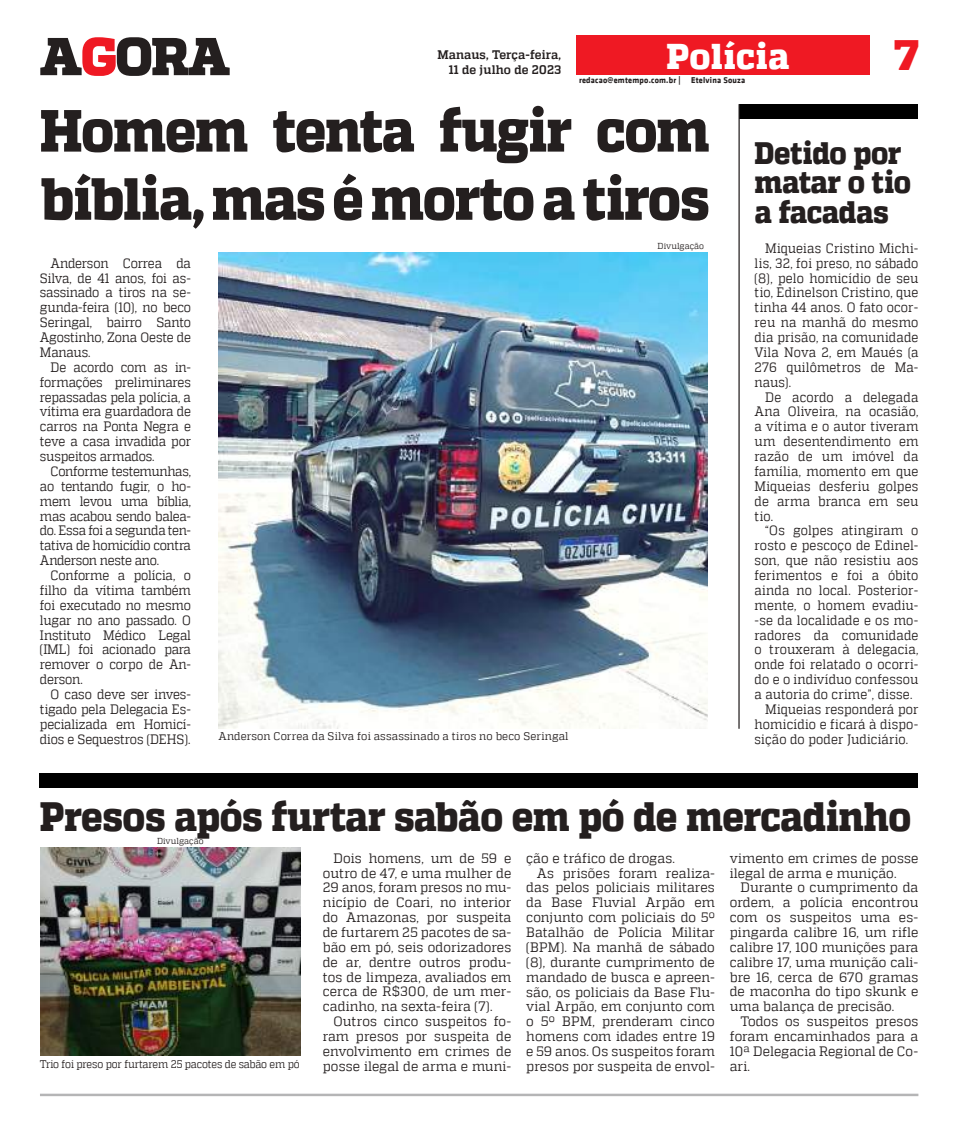
<style>
.page{position:relative;width:957px;height:1134px;background:#fff}
.page>*{position:absolute;margin:0;border:0;box-sizing:border-box;transform-origin:0 0}
.t1{font:800 59.38px/68.1px "MW Quadon";letter-spacing:-.025em;color:#241f1f;scale:.9 1}
.t2{font:800 42.5px "MW Quadon";color:#ef1923}
.t3{font:800 40.88px "MW Quadon";letter-spacing:-.015em;color:#241f1f;scale:.9 1}
.t4{font:800 35.75px "MW Quadon";letter-spacing:.015em;color:#fff;scale:.95 1}
.t5{font:800 31px/29.8px "MW Quadon";letter-spacing:-.015em;color:#241f1f;scale:.9 1}
.t6{font:13.62px/14.9px "MW Quadon";letter-spacing:.005em;color:#241f1f;text-align:justify;scale:.9 1}
.t7{font:13.62px/14.9px "MW Quadon";letter-spacing:.005em;color:#241f1f;text-align:justify;scale:.95 1}
.t8{font:700 12.38px/14.9px "MW Quadon";letter-spacing:.01em;color:#241f1f;text-align:right;scale:.95 1}
.t9{font:11.12px "MW Quadon";letter-spacing:.005em;color:#241f1f;scale:.95 1}
.t10{font:11.12px "MW Quadon";letter-spacing:-.015em;color:#241f1f;scale:.9 1}
.t11{font:700 8.62px "MW Klavika Bd";letter-spacing:.025em;color:#241f1f;scale:.95 1}
.t12{font:8.62px "MW Quadon";letter-spacing:.005em;color:#241f1f;scale:.95 1}
</style>
<div class="page">
<hr style="left:40px;top:1094px;width:878px;height:2px;background:#b5b5b6">
<div style="left:40px;top:773px;width:878px;height:15px;background:#000"></div>
<img style="left:40px;top:847px;width:260px;height:209px">
<img style="left:219px;top:253px;width:488px;height:476px">
<svg style="left:40px;top:37px;width:190px;height:39px"></svg>
<div style="left:576px;top:35px;width:293px;height:40px;background:#ef1923"></div>
<div style="left:740px;top:104px;width:178px;height:15px;background:#000"></div>
<hr style="left:738px;top:104px;width:2px;height:625px;background:#241f1f">
<p class="t8" style="left:437px;top:48px;width:132px">Manaus, Terça-feira,<br>11 de julho de 2023</p>
<h3 class="t4" style="left:666px;top:35px;width:131px">Polícia</h3>
<p class="t11" style="left:579px;top:74px;width:177px">redacao@emtempo.com.br | Etelvina Souza</p>
<h2 class="t2" style="left:894px;top:30px;width:26px">7</h2>
<h1 class="t1" style="left:40px;top:98px;width:746px">Homem tenta fugir com bíblia, mas é morto a tiros</h1>
<p class="t12" style="left:657px;top:241px;width:50px">Divulgação</p>
<p class="t6" style="left:40px;top:255px;width:169px;text-indent:11px">Anderson Correa da Silva, de 41 anos, foi as&shy;sassinado a tiros na se&shy;gunda-feira (10), no beco Seringal, bairro Santo Agostinho, Zona Oeste de Manaus.</p>
<p class="t6" style="left:40px;top:360px;width:169px;text-indent:11px">De acordo com as in&shy;formações preliminares repassadas pela polícia, a vítima era guardadora de carros na Ponta Negra e teve a casa invadida por suspeitos armados.</p>
<p class="t6" style="left:40px;top:464px;width:169px;text-indent:11px">Conforme testemunhas, ao tentando fugir, o ho&shy;mem levou uma bíblia, mas acabou sendo balea&shy;do. Essa foi a segunda ten&shy;tativa de homicídio contra Anderson neste ano.</p>
<p class="t6" style="left:40px;top:568px;width:169px;text-indent:11px">Conforme a polícia, o filho da vítima também foi executado no mesmo lugar no ano passado. O Instituto Médico Legal (IML) foi acionado para remover o corpo de An&shy;derson.</p>
<p class="t6" style="left:40px;top:687px;width:169px;text-indent:11px">O caso deve ser inves&shy;tigado pela Delegacia Es&shy;pecializada em Homicí&shy;dios e Sequestros (DEHS).</p>
<p class="t9" style="left:219px;top:730px;width:370px">Anderson Correa da Silva foi assassinado a tiros no beco Seringal</p>
<h3 class="t5" style="left:754px;top:139px;width:175px">Detido por matar o tio a facadas</h3>
<p class="t6" style="left:754px;top:241px;width:183px;text-indent:11px">Miqueias Cristino Michi&shy;lis, 32, foi preso, no sábado (8), pelo homicídio de seu tio, Edinelson Cristino, que tinha 44 anos. O fato ocor&shy;reu na manhã do mesmo dia prisão, na comunidade Vila Nova 2, em Maués (a 276 quilômetros de Ma&shy;naus).</p>
<p class="t6" style="left:754px;top:389px;width:183px;text-indent:11px">De acordo a delegada Ana Oliveira, na ocasião, a vítima e o autor tiveram um desentendimento em razão de um imóvel da família, momento em que Miqueias desferiu golpes de arma branca em seu tio.</p>
<p class="t6" style="left:765px;top:523px;width:172px">“Os golpes atingiram o</p>
<p class="t6" style="left:754px;top:538px;width:183px">rosto e pescoço de Edinel-</p>
<p class="t6" style="left:754px;top:553px;width:183px">son, que não resistiu aos</p>
<p class="t6" style="left:754px;top:568px;width:183px">ferimentos e foi a óbito</p>
<p class="t6" style="left:754px;top:583px;width:183px">ainda no local. Posterior-</p>
<p class="t6" style="left:754px;top:597px;width:183px">mente, o homem evadiu-</p>
<p class="t6" style="left:754px;top:612px;width:183px">-se da localidade e os mo-</p>
<p class="t6" style="left:754px;top:627px;width:183px">radores da comunidade</p>
<p class="t6" style="left:754px;top:642px;width:183px">o trouxeram à delegacia,</p>
<p class="t6" style="left:754px;top:657px;width:183px">onde foi relatado o ocorri-</p>
<p class="t6" style="left:754px;top:672px;width:183px">do e o indivíduo confessou</p>
<p class="t6" style="left:754px;top:687px;width:177px">a autoria do crime”, disse.</p>
<p class="t6" style="left:765px;top:702px;width:172px">Miqueias responderá por</p>
<p class="t6" style="left:754px;top:716px;width:183px">homicídio e ficará à dispo-</p>
<p class="t6" style="left:754px;top:731px;width:172px">sição do poder Judiciário.</p>
<h3 class="t3" style="left:40px;top:793px;width:969px">Presos após furtar sabão em pó de mercadinho</h3>
<p class="t7" style="left:323px;top:850px;width:200px;text-indent:11px">Dois homens, um de 59 e outro de 47, e uma mulher de 29 anos, foram presos no mu&shy;nicípio de Coari, no interior do Amazonas, por suspeita de furtarem 25 pacotes de sa&shy;bão em pó, seis odorizadores de ar, dentre outros produ&shy;tos de limpeza, avaliados em cerca de R$300, de um mer&shy;cadinho, na sexta-feira (7).</p>
<p class="t7" style="left:323px;top:1014px;width:200px;text-indent:11px">Outros cinco suspeitos fo&shy;ram presos por suspeita de envolvimento em crimes de posse ilegal de arma e muni-</p>
<p class="t12" style="left:157px;top:836px;width:50px">Divulgação</p>
<p class="t7" style="left:526px;top:850px;width:158px">ção e tráfico de drogas.</p>
<p class="t7" style="left:537px;top:865px;width:189px">As prisões foram realiza-</p>
<p class="t7" style="left:526px;top:880px;width:200px">das pelos policiais militares</p>
<p class="t7" style="left:526px;top:895px;width:200px">da Base Fluvial Arpão em</p>
<p class="t7" style="left:526px;top:910px;width:200px">conjunto com policiais do 5º</p>
<p class="t7" style="left:526px;top:925px;width:200px">Batalhão de Polícia Militar</p>
<p class="t7" style="left:526px;top:940px;width:200px">(BPM). Na manhã de sábado</p>
<p class="t7" style="left:526px;top:954px;width:200px">(8), durante cumprimento de</p>
<p class="t7" style="left:526px;top:969px;width:200px">mandado de busca e apreen-</p>
<p class="t7" style="left:526px;top:984px;width:200px">são, os policiais da Base Flu-</p>
<p class="t7" style="left:526px;top:999px;width:200px">vial Arpão, em conjunto com</p>
<p class="t7" style="left:526px;top:1014px;width:200px">o 5º BPM, prenderam cinco</p>
<p class="t7" style="left:526px;top:1029px;width:200px">homens com idades entre 19</p>
<p class="t7" style="left:526px;top:1044px;width:200px">e 59 anos. Os suspeitos foram</p>
<p class="t7" style="left:526px;top:1058px;width:200px">presos por suspeita de envol-</p>
<p class="t7" style="left:730px;top:850px;width:200px">vimento em crimes de posse ilegal de arma e munição.</p>
<p class="t7" style="left:730px;top:880px;width:200px;text-indent:11px">Durante o cumprimento da ordem, a polícia encontrou com os suspeitos uma es&shy;pingarda calibre 16, um rifle calibre 17, 100 munições para calibre 17, uma munição cali&shy;bre 16, cerca de 670 gramas de maconha do tipo skunk e uma balança de precisão.</p>
<p class="t7" style="left:730px;top:1014px;width:200px;text-indent:11px">Todos os suspeitos presos foram encaminhados para a 10ª Delegacia Regional de Co-</p>
<p class="t10" style="left:40px;top:1058px;width:290px">Trio foi preso por furtarem 25 pacotes de sabão em pó</p>
<p class="t7" style="left:730px;top:1058px;width:23px">ari.</p>
</div>
